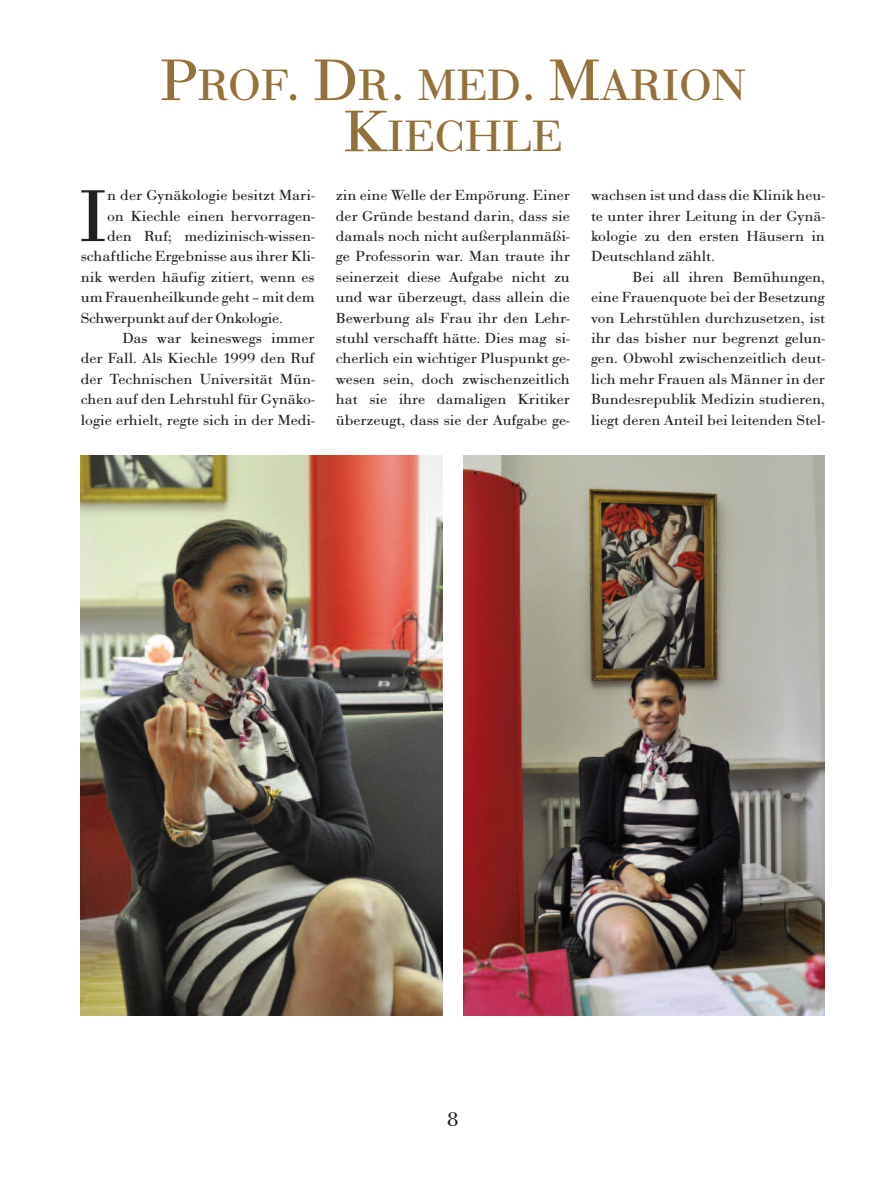
<style>
.page{position:relative;width:893px;height:1191px;background:#fff}
.page>*{position:absolute;margin:0;border:0;box-sizing:border-box;transform-origin:0 0}
.t1{font:76.2px "Bodoni";color:#231f20}
.t2{font:45.6px/51.2px "Bodoni";color:#937138;text-align:center}
.t3{font:20.85px "Bodoni";color:#231f20}
.t4{font:15.15px/20.4px "Bodoni";color:#231f20;text-align:justify}
.s1{font-size:60.75px}
</style>
<div class="page">
<img style="left:81px;top:455px;width:361px;height:560px">
<img style="left:463px;top:455px;width:362px;height:561px">
<h2 class="t2" style="left:160px;top:59px;width:588px"><span class="s1">P</span>ROF<span class="s1">. D</span>R<span class="s1">.</span> MED<span class="s1">. M</span>ARION<br><span class="s1">K</span>IECHLE</h2>
<h1 class="t1" style="left:79px;top:170px;width:30px">I</h1>
<p class="t4" style="left:107px;top:185px;width:209px">n der Gynäkologie besitzt Mari-</p>
<p class="t4" style="left:107px;top:205px;width:209px">on Kiechle einen hervorragen-</p>
<p class="t4" style="left:107px;top:226px;width:209px">den Ruf; medizinisch-wissen-</p>
<p class="t4" style="left:81px;top:246px;width:235px">schaftliche Ergebnisse aus ihrer Kli-</p>
<p class="t4" style="left:81px;top:266px;width:235px">nik werden häufig zitiert, wenn es</p>
<p class="t4" style="left:81px;top:287px;width:235px">um Frauenheilkunde geht – mit dem</p>
<p class="t4" style="left:81px;top:307px;width:204px">Schwerpunkt auf der Onkologie.</p>
<p class="t4" style="left:122px;top:327px;width:194px">Das war keineswegs immer</p>
<p class="t4" style="left:81px;top:348px;width:235px">der Fall. Als Kiechle 1999 den Ruf</p>
<p class="t4" style="left:81px;top:368px;width:235px">der Technischen Universität Mün-</p>
<p class="t4" style="left:81px;top:389px;width:235px">chen auf den Lehrstuhl für Gynäko-</p>
<p class="t4" style="left:81px;top:409px;width:235px">logie erhielt, regte sich in der Medi-</p>
<p class="t4" style="left:336px;top:185px;width:235px">zin eine Welle der Empörung. Einer der Gründe bestand darin, dass sie damals noch nicht außerplanmäßi&shy;ge Professorin war. Man traute ihr seinerzeit diese Aufgabe nicht zu und war überzeugt, dass allein die Bewerbung als Frau ihr den Lehr&shy;stuhl verschafft hätte. Dies mag si&shy;cherlich ein wichtiger Pluspunkt ge&shy;wesen sein, doch zwischenzeitlich hat sie ihre damaligen Kritiker überzeugt, dass sie der Aufgabe ge-</p>
<p class="t4" style="left:591px;top:185px;width:235px">wachsen ist und dass die Klinik heu&shy;te unter ihrer Leitung in der Gynä&shy;kologie zu den ersten Häusern in Deutschland zählt.</p>
<p class="t4" style="left:591px;top:266px;width:235px;text-indent:42px">Bei all ihren Bemühungen, eine Frauenquote bei der Besetzung von Lehrstühlen durchzusetzen, ist ihr das bisher nur begrenzt gelun&shy;gen. Obwohl zwischenzeitlich deut&shy;lich mehr Frauen als Männer in der Bundesrepublik Medizin studieren, liegt deren Anteil bei leitenden Stel-</p>
<h3 class="t3" style="left:447px;top:1106px;width:13px">8</h3>
</div>
